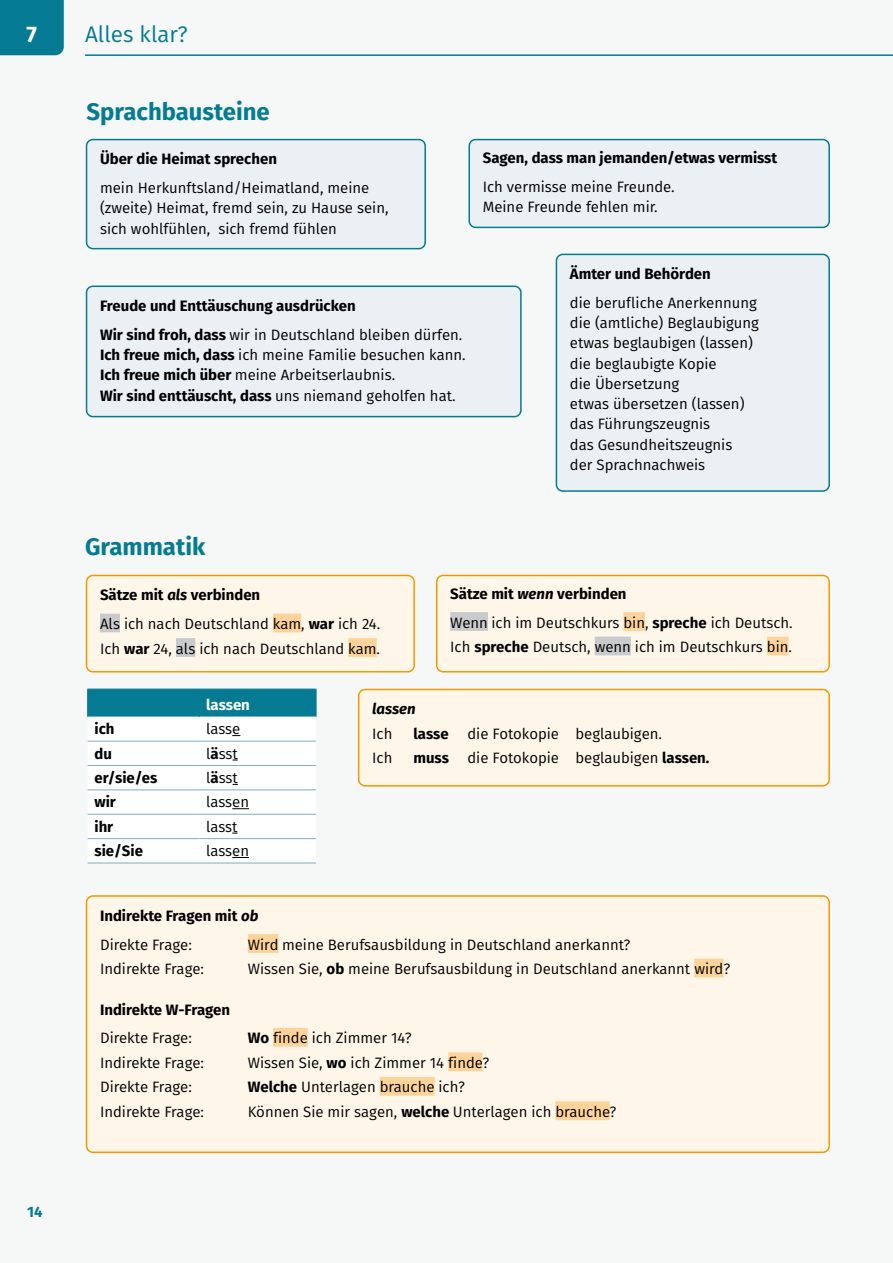
<style>
.page{position:relative;width:893px;height:1263px;background:#f6f7f7}
.page>*{position:absolute;margin:0;border:0;box-sizing:border-box;transform-origin:0 0}
.Headline{font:700 24px "Fira Sans";color:#047b92}
.t1{font:22.5px "Fira Sans";color:#047b92}
.t2{font:700 22.5px "Fira Sans";color:#fff}
.Text_Sprachbausteine{font:15px/20.2px "Fira Sans";color:#000}
.Text_Sprachbausteine-2{font:700 15px "Fira Sans";color:#000}
.Fließtext{font:15px "Fira Sans";color:#000}
.Fließtext-2{font:700 15px "Fira Sans";color:#000}
._00_Kopf_Tabelle_weiß{font:700 15px "Fira Sans";color:#fff}
.Text_Sprachbausteine-3{font:italic 700 15px "Fira Sans";color:#000}
.t3{font:700 15px "Fira Sans";color:#047b92}
.s1{font-weight:700}
.s2{font-weight:400}
.s3{font-style:italic}
</style>
<div class="page">
<div style="left:0;top:0;width:64px;height:55px;background:#047b92"></div>
<hr style="left:85px;top:54px;width:808px;height:2px;background:#047b92">
<hr style="left:88px;top:863px;width:111px;height:1px;background:#85aabb">
<hr style="left:199px;top:863px;width:117px;height:1px;background:#85aabb">
<svg style="left:87px;top:689px;width:230px;height:174px"></svg>
<div style="left:469px;top:140px;width:360px;height:87px;background:#ebf0f4;border-radius:6px"></div>
<div style="left:468px;top:139px;width:362px;height:89px;border:2px solid #047b92;border-radius:6px"></div>
<div style="left:556px;top:254px;width:273px;height:237px;background:#ebf0f4;border-radius:6px"></div>
<div style="left:556px;top:254px;width:274px;height:238px;border:2px solid #047b92;border-radius:6px"></div>
<div style="left:87px;top:896px;width:742px;height:256px;background:#fff6ea;border-radius:6px"></div>
<div style="left:248px;top:934px;width:30px;height:19px;background:#fdd39a"></div>
<div style="left:694px;top:959px;width:29px;height:18px;background:#fdd39a"></div>
<div style="left:273px;top:1028px;width:35px;height:19px;background:#fdd39a"></div>
<div style="left:448px;top:1052px;width:34px;height:19px;background:#fdd39a"></div>
<div style="left:380px;top:1077px;width:54px;height:19px;background:#fdd39a"></div>
<div style="left:555px;top:1101px;width:55px;height:19px;background:#fdd39a"></div>
<div style="left:86px;top:895px;width:744px;height:258px;border:2px solid #f49800;border-radius:6px"></div>
<div style="left:87px;top:286px;width:434px;height:131px;background:#ebf0f4;border-radius:6px"></div>
<div style="left:86px;top:286px;width:436px;height:131px;border:2px solid #047b92;border-radius:6px"></div>
<div style="left:87px;top:140px;width:338px;height:109px;background:#ebf0f4;border-radius:6px"></div>
<div style="left:86px;top:139px;width:340px;height:110px;border:2px solid #047b92;border-radius:6px"></div>
<div style="left:87px;top:575px;width:327px;height:97px;background:#fff6ea;border-radius:6px"></div>
<div style="left:100px;top:614px;width:20px;height:18px;background:#c8cacc"></div>
<div style="left:273px;top:614px;width:28px;height:18px;background:#fdd39a"></div>
<div style="left:176px;top:638px;width:19px;height:19px;background:#c8cacc"></div>
<div style="left:348px;top:638px;width:29px;height:19px;background:#fdd39a"></div>
<div style="left:86px;top:575px;width:329px;height:97px;border:2px solid #f49800;border-radius:6px"></div>
<div style="left:437px;top:575px;width:392px;height:97px;background:#fff6ea;border-radius:6px"></div>
<div style="left:450px;top:612px;width:38px;height:19px;background:#c8cacc"></div>
<div style="left:623px;top:612px;width:22px;height:19px;background:#fdd39a"></div>
<div style="left:595px;top:637px;width:36px;height:18px;background:#c8cacc"></div>
<div style="left:767px;top:637px;width:21px;height:18px;background:#fdd39a"></div>
<div style="left:436px;top:575px;width:394px;height:97px;border:2px solid #f49800;border-radius:6px"></div>
<div style="left:359px;top:689px;width:470px;height:97px;background:#fff6ea;border-radius:6px"></div>
<div style="left:358px;top:689px;width:472px;height:97px;border:2px solid #f49800;border-radius:6px"></div>
<h2 class="t2" style="left:27px;top:15px;width:12px">7</h2>
<p class="t3" style="left:27px;top:1199px;width:17px">14</p>
<h2 class="t1" style="left:85px;top:17px;width:104px">Alles klar?</h2>
<p class="Headline" style="left:87px;top:92px;width:185px">Sprachbausteine</p>
<p class="Text_Sprachbausteine-2" style="left:100px;top:147px;width:178px">Über die Heimat sprechen</p>
<p class="Text_Sprachbausteine" style="left:100px;top:177px;width:290px">mein Herkunftsland/Heimatland, meine (zweite) Heimat, fremd sein, zu Hause sein, sich wohlfühlen, sich fremd fühlen</p>
<p class="Text_Sprachbausteine-2" style="left:100px;top:293px;width:257px">Freude und Enttäuschung ausdrücken</p>
<p class="Text_Sprachbausteine" style="left:100px;top:324px;width:364px"><span class="s1">Wir sind froh, dass</span> wir in Deutschland bleiben dürfen.</p>
<p class="Text_Sprachbausteine" style="left:100px;top:344px;width:367px"><span class="s1">Ich freue mich, dass</span> ich meine Familie besuchen kann.</p>
<p class="Text_Sprachbausteine" style="left:100px;top:365px;width:297px"><span class="s1">Ich freue mich über</span> meine Arbeitserlaubnis.</p>
<p class="Text_Sprachbausteine-2" style="left:100px;top:383px;width:357px">Wir sind enttäuscht, dass <span class="s2">uns niemand geholfen hat.</span></p>
<p class="Text_Sprachbausteine-2" style="left:483px;top:145px;width:296px">Sagen, dass man jemanden/etwas vermisst</p>
<p class="Text_Sprachbausteine" style="left:483px;top:176px;width:193px">Ich vermisse meine Freunde.</p>
<p class="Text_Sprachbausteine" style="left:483px;top:196px;width:176px">Meine Freunde fehlen mir.</p>
<p class="Text_Sprachbausteine-2" style="left:570px;top:261px;width:142px">Ämter und Behörden</p>
<p class="Text_Sprachbausteine" style="left:570px;top:292px;width:190px">die berufliche Anerkennung die (amtliche) Beglaubigung etwas beglaubigen (lassen) die beglaubigte Kopie<br>die Übersetzung<br>etwas übersetzen (lassen) das Führungszeugnis<br>das Gesundheitszeugnis<br>der Sprachnachweis</p>
<p class="Headline" style="left:85px;top:526px;width:122px">Grammatik</p>
<p class="Text_Sprachbausteine-2" style="left:100px;top:582px;width:162px">Sätze mit <span class="s3">als</span> verbinden</p>
<p class="Text_Sprachbausteine" style="left:100px;top:613px;width:282px">Als ich nach Deutschland kam, <span class="s1">war</span> ich 24.</p>
<p class="Text_Sprachbausteine" style="left:100px;top:638px;width:282px">Ich <span class="s1">war</span> 24, als ich nach Deutschland kam.</p>
<p class="Text_Sprachbausteine-2" style="left:450px;top:581px;width:178px">Sätze mit <span class="s3">wenn</span> verbinden</p>
<p class="Text_Sprachbausteine" style="left:450px;top:612px;width:344px">Wenn ich im Deutschkurs bin, <span class="s1">spreche</span> ich Deutsch.</p>
<p class="Text_Sprachbausteine" style="left:450px;top:636px;width:343px">Ich <span class="s1">spreche</span> Deutsch, wenn ich im Deutschkurs bin.</p>
<p class="_00_Kopf_Tabelle_weiß" style="left:206px;top:692px;width:45px">lassen</p>
<p class="Fließtext-2" style="left:94px;top:716px;width:21px">ich</p>
<p class="Fließtext" style="left:206px;top:718px;width:36px">lasse</p>
<p class="Fließtext-2" style="left:94px;top:741px;width:19px">du</p>
<p class="Fließtext" style="left:206px;top:742px;width:33px">l<span class="s1">ä</span>sst</p>
<p class="Fließtext-2" style="left:94px;top:765px;width:65px">er/sie/es</p>
<p class="Fließtext" style="left:206px;top:766px;width:33px">l<span class="s1">ä</span>sst</p>
<p class="Fließtext-2" style="left:94px;top:789px;width:23px">wir</p>
<p class="Fließtext" style="left:206px;top:791px;width:44px">lassen</p>
<p class="Fließtext-2" style="left:94px;top:814px;width:20px">ihr</p>
<p class="Fließtext" style="left:206px;top:815px;width:33px">lasst</p>
<p class="Fließtext-2" style="left:94px;top:838px;width:50px">sie/Sie</p>
<p class="Fließtext" style="left:206px;top:839px;width:44px">lassen</p>
<p class="Text_Sprachbausteine-3" style="left:372px;top:696px;width:45px">lassen</p>
<p class="Text_Sprachbausteine" style="left:372px;top:723px;width:22px">Ich</p>
<p class="Text_Sprachbausteine-2" style="left:413px;top:721px;width:37px">lasse</p>
<p class="Text_Sprachbausteine" style="left:467px;top:723px;width:196px">die Fotokopie beglaubigen.</p>
<p class="Text_Sprachbausteine" style="left:372px;top:747px;width:22px">Ich</p>
<p class="Text_Sprachbausteine" style="left:413px;top:747px;width:298px"><span class="s1">muss</span> die Fotokopie beglaubigen <span class="s1">lassen.</span></p>
<p class="Text_Sprachbausteine-2" style="left:100px;top:903px;width:160px">Indirekte Fragen mit <span class="s3">ob</span></p>
<p class="Text_Sprachbausteine" style="left:100px;top:934px;width:93px">Direkte Frage:</p>
<p class="Text_Sprachbausteine" style="left:248px;top:934px;width:384px">Wird meine Berufsausbildung in Deutschland anerkannt?</p>
<p class="Text_Sprachbausteine" style="left:100px;top:958px;width:106px">Indirekte Frage:</p>
<p class="Text_Sprachbausteine" style="left:248px;top:958px;width:484px">Wissen Sie, <span class="s1">ob</span> meine Berufsausbildung in Deutschland anerkannt wird?</p>
<p class="Text_Sprachbausteine-2" style="left:100px;top:997px;width:132px">Indirekte W-Fragen</p>
<p class="Text_Sprachbausteine" style="left:100px;top:1027px;width:93px">Direkte Frage:</p>
<p class="Text_Sprachbausteine" style="left:248px;top:1027px;width:165px"><span class="s1">Wo</span> finde ich Zimmer 14?</p>
<p class="Text_Sprachbausteine" style="left:100px;top:1052px;width:106px">Indirekte Frage:</p>
<p class="Text_Sprachbausteine" style="left:248px;top:1052px;width:243px">Wissen Sie, <span class="s1">wo</span> ich Zimmer 14 finde?</p>
<p class="Text_Sprachbausteine" style="left:100px;top:1076px;width:93px">Direkte Frage:</p>
<p class="Text_Sprachbausteine" style="left:248px;top:1076px;width:219px"><span class="s1">Welche</span> Unterlagen brauche ich?</p>
<p class="Text_Sprachbausteine" style="left:100px;top:1101px;width:106px">Indirekte Frage:</p>
<p class="Text_Sprachbausteine" style="left:248px;top:1101px;width:370px">Können Sie mir sagen, <span class="s1">welche</span> Unterlagen ich brauche?</p>
</div>
